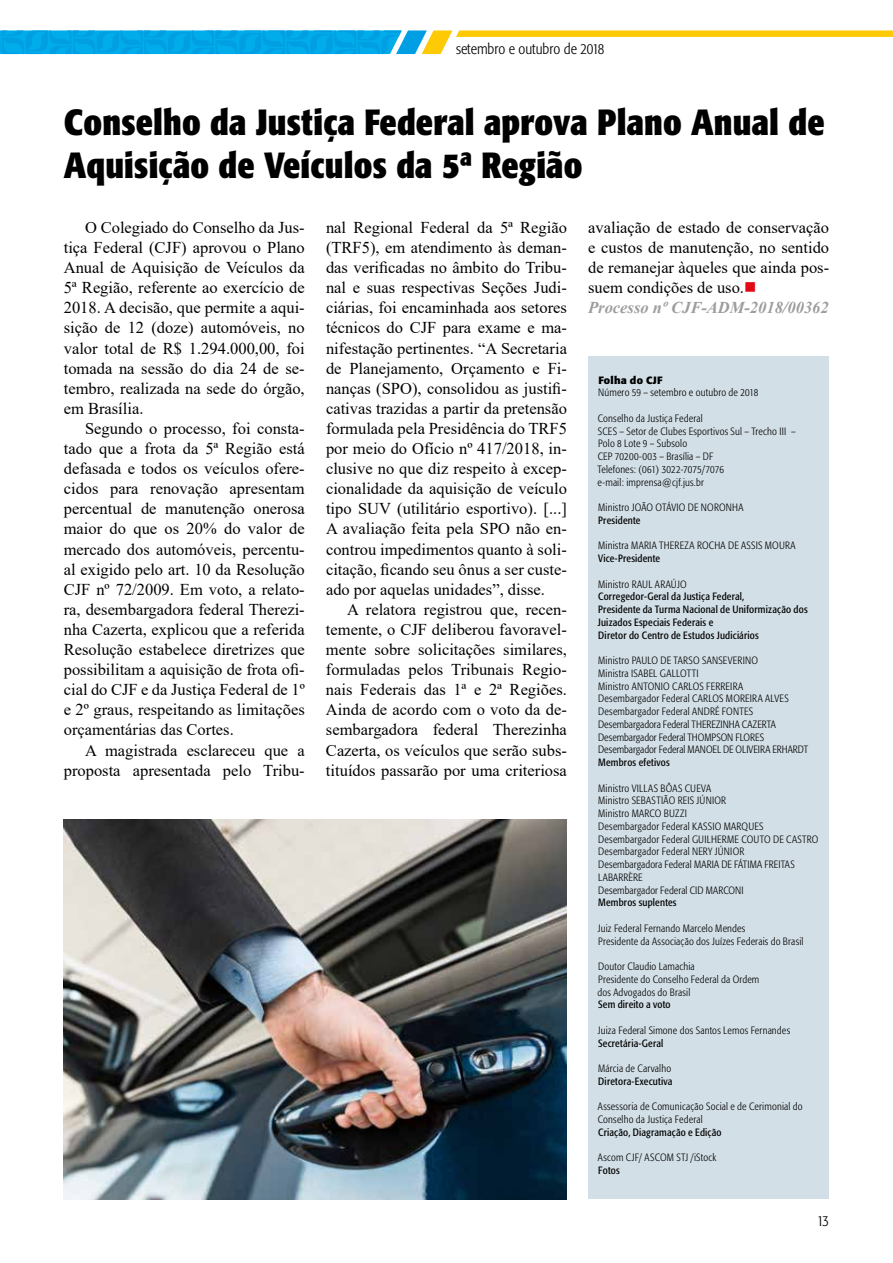
<style>
.page{position:relative;width:893px;height:1263px;background:#fff}
.page>*{position:absolute;margin:0;border:0;box-sizing:border-box;transform-origin:0 0}
.t1{font:700 condensed 36px/43.2px "Formata";letter-spacing:.005em;color:#000}
.t2{font:16.5px/20.1px "Times New Roman";color:#020203;text-align:justify}
.t3{font:300 condensed 15px "Formata";color:#000}
.t4{font:300 condensed 10.5px/12.8px "Formata";letter-spacing:.02em;color:#000}
.t5{font:condensed 10.5px/12.8px "Formata";letter-spacing:.015em;color:#000}
.t6{font:700 10.5px "Formata";letter-spacing:.02em;color:#000}
.s1{color:#e30613}
.s2{font-weight:700;font-style:italic;color:#9d9d9c}
</style>
<div class="page">
<svg style="left:0;top:30px;width:893px;height:24px"></svg>
<div style="left:588px;top:356px;width:241px;height:843px;background:#d2dfe6"></div>
<img style="left:64px;top:819px;width:503px;height:380px">
<p class="t3" style="left:456px;top:40px;width:150px">setembro e outubro de 2018</p>
<h1 class="t1" style="left:64px;top:100px;width:762px">Conselho da Justiça Federal aprova Plano Anual de<br>Aquisição de Veículos da 5ª Região</h1>
<p class="t2" style="left:64px;top:217px;width:242px;text-indent:21px">O Colegiado do Conselho da Jus&shy;tiça Federal (CJF) aprovou o Plano Anual de Aquisição de Veículos da 5ª Região, referente ao exercício de 2018. A decisão, que permite a aqui&shy;sição de 12 (doze) automóveis, no valor total de R$ 1.294.000,00, foi tomada na sessão do dia 24 de se&shy;tembro, realizada na sede do órgão, em Brasília.</p>
<p class="t2" style="left:64px;top:418px;width:242px;text-indent:21px">Segundo o processo, foi consta&shy;tado que a frota da 5ª Região está defasada e todos os veículos ofere&shy;cidos para renovação apresentam percentual de manutenção onerosa maior do que os 20% do valor de mercado dos automóveis, percentu&shy;al exigido pelo art. 10 da Resolução CJF nº 72/2009. Em voto, a relato&shy;ra, desembargadora federal Therezi&shy;nha Cazerta, explicou que a referida Resolução estabelece diretrizes que possibilitam a aquisição de frota ofi&shy;cial do CJF e da Justiça Federal de 1º e 2º graus, respeitando as limitações orçamentárias das Cortes.</p>
<p class="t2" style="left:64px;top:739px;width:242px;text-align:right">A magistrada esclareceu que a proposta apresentada pelo Tribu-</p>
<p class="t2" style="left:326px;top:217px;width:242px">nal Regional Federal da 5ª Região (TRF5), em atendimento às deman&shy;das verificadas no âmbito do Tribu&shy;nal e suas respectivas Seções Judi&shy;ciárias, foi encaminhada aos setores técnicos do CJF para exame e ma&shy;nifestação pertinentes. “A Secretaria de Planejamento, Orçamento e Fi&shy;nanças (SPO), consolidou as justifi&shy;cativas trazidas a partir da pretensão formulada pela Presidência do TRF5 por meio do Ofício nº 417/2018, in&shy;clusive no que diz respeito à excep&shy;cionalidade da aquisição de veículo tipo SUV (utilitário esportivo). [...] A avaliação feita pela SPO não en&shy;controu impedimentos quanto à soli&shy;citação, ficando seu ônus a ser custe&shy;ado por aquelas unidades”, disse.</p>
<p class="t2" style="left:326px;top:599px;width:242px;text-indent:21px">A relatora registrou que, recen&shy;temente, o CJF deliberou favoravel&shy;mente sobre solicitações similares, formuladas pelos Tribunais Regio&shy;nais Federais das 1ª e 2ª Regiões.<br>Ainda de acordo com o voto da de&shy;sembargadora federal Therezinha Cazerta, os veículos que serão subs&shy;tituídos passarão por uma criteriosa</p>
<p class="t2" style="left:588px;top:217px;width:242px;text-align:left">avaliação de estado de conservação e custos de manutenção, no sentido de remanejar àqueles que ainda pos&shy;suem condições de uso.<span class="s1">■<br></span><span class="s2">Processo nº CJF-ADM-2018/00362</span></p>
<p class="t6" style="left:598px;top:373px;width:66px">Folha do CJF</p>
<p class="t4" style="left:598px;top:386px;width:162px">Número 59 – setembro e outubro de 2018</p>
<p class="t4" style="left:597px;top:412px;width:200px">Conselho da Justiça Federal<br>SCES – Setor de Clubes Esportivos Sul – Trecho III –<br>Polo 8 Lote 9 – Subsolo<br>CEP 70200-003 – Brasília – DF<br>Telefones: (061) 3022-7075/7076<br>e-mail: imprensa@cjf.jus.br</p>
<p class="t4" style="left:598px;top:501px;width:147px">Ministro JOÃO OTÁVIO DE NORONHA</p>
<p class="t5" style="left:598px;top:514px;width:44px">Presidente</p>
<p class="t4" style="left:598px;top:539px;width:199px">Ministra MARIA THEREZA ROCHA DE ASSIS MOURA</p>
<p class="t5" style="left:598px;top:552px;width:64px">Vice-Presidente</p>
<p class="t4" style="left:598px;top:578px;width:90px">Ministro RAUL ARAÚJO</p>
<p class="t5" style="left:598px;top:590px;width:211px">Corregedor-Geral da Justiça Federal,<br>Presidente da Turma Nacional de Uniformização dos Juizados Especiais Federais e<br>Diretor do Centro de Estudos Judiciários</p>
<p class="t4" style="left:598px;top:654px;width:212px">Ministro PAULO DE TARSO SANSEVERINO<br>Ministra ISABEL GALLOTTI<br>Ministro ANTONIO CARLOS FERREIRA<br>Desembargador Federal CARLOS MOREIRA ALVES Desembargador Federal ANDRÉ FONTES Desembargadora Federal THEREZINHA CAZERTA Desembargador Federal THOMPSON FLORES Desembargador Federal MANOEL DE OLIVEIRA ERHARDT</p>
<p class="t5" style="left:598px;top:756px;width:73px">Membros efetivos</p>
<p class="t4" style="left:598px;top:782px;width:222px">Ministro VILLAS BÔAS CUEVA<br>Ministro SEBASTIÃO REIS JÚNIOR<br>Ministro MARCO BUZZI<br>Desembargador Federal KASSIO MARQUES Desembargador Federal GUILHERME COUTO DE CASTRO Desembargador Federal NERY JÚNIOR<br>Desembargadora Federal MARIA DE FÁTIMA FREITAS LABARRÈRE<br>Desembargador Federal CID MARCONI</p>
<p class="t5" style="left:598px;top:896px;width:80px">Membros suplentes</p>
<p class="t4" style="left:598px;top:922px;width:207px">Juiz Federal Fernando Marcelo Mendes<br>Presidente da Associação dos Juízes Federais do Brasil</p>
<p class="t4" style="left:597px;top:960px;width:163px">Doutor Claudio Lamachia<br>Presidente do Conselho Federal da Ordem dos Advogados do Brasil</p>
<p class="t5" style="left:598px;top:998px;width:74px">Sem direito a voto</p>
<p class="t4" style="left:598px;top:1024px;width:194px">Juiza Federal Simone dos Santos Lemos Fernandes</p>
<p class="t5" style="left:598px;top:1037px;width:67px">Secretária-Geral</p>
<p class="t4" style="left:598px;top:1062px;width:74px">Márcia de Carvalho</p>
<p class="t5" style="left:598px;top:1075px;width:76px">Diretora-Executiva</p>
<p class="t4" style="left:598px;top:1100px;width:206px">Assessoria de Comunicação Social e de Cerimonial do<br>Conselho da Justiça Federal</p>
<p class="t5" style="left:598px;top:1126px;width:125px">Criação, Diagramação e Edição</p>
<p class="t4" style="left:598px;top:1151px;width:120px">Ascom CJF/ ASCOM STJ /iStock</p>
<p class="t5" style="left:598px;top:1164px;width:23px">Fotos</p>
<p class="t3" style="left:817px;top:1212px;width:14px">13</p>
</div>
